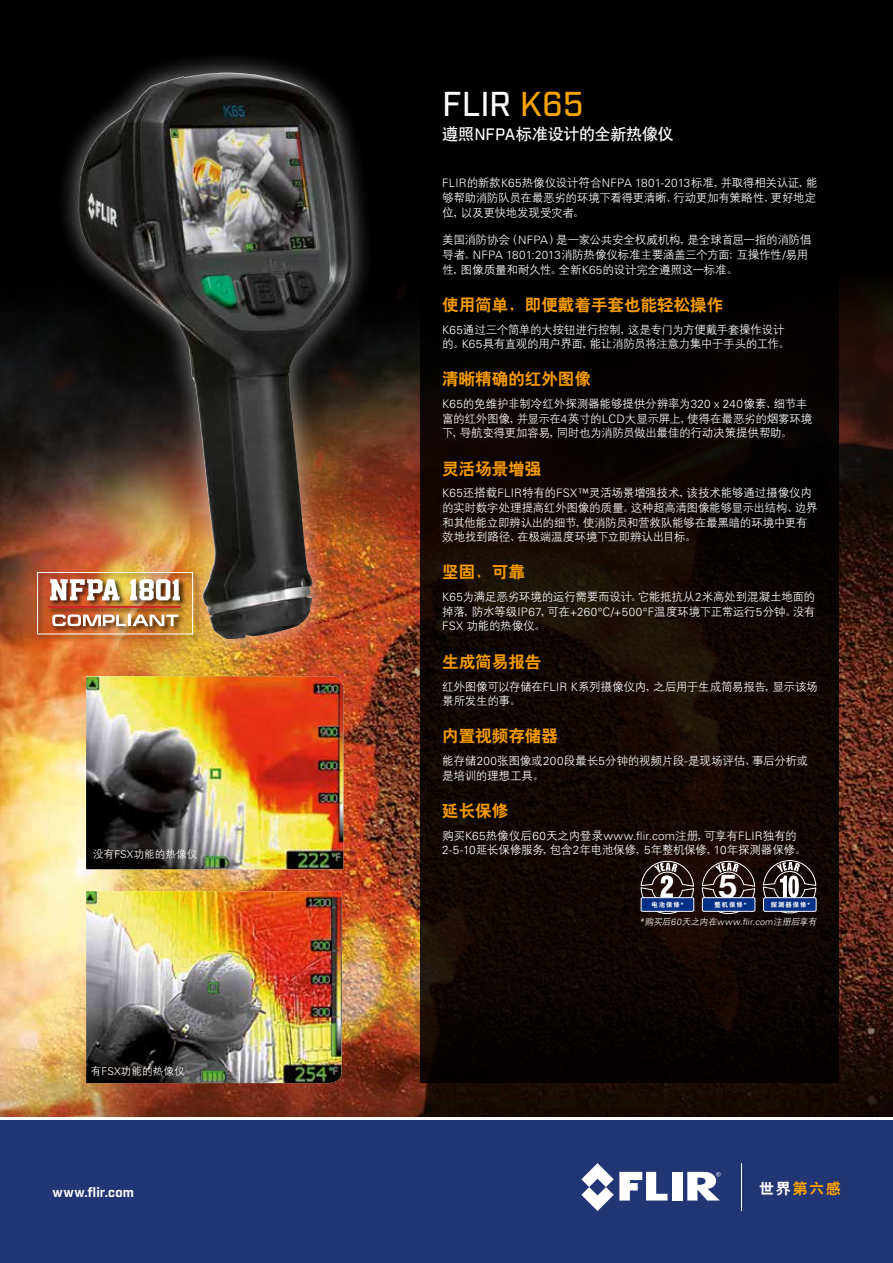
<style>
.page{position:relative;width:893px;height:1263px;background:#fff}
.page>*{position:absolute;margin:0;border:0;box-sizing:border-box;transform-origin:0 0}
.t1{font:500 33.6px "Industry";color:#fff}
.t2{font:700 33.15px "Helvetica Neue LT Std";color:#fff}
.t3{font:16.5px "Heiti CSEG Bold GB";color:#f59a00}
.t4{font:16.05px "Heiti CSEG Medium GB";letter-spacing:-.015em;color:#fff}
.t5{font:15.15px "Heiti CSEG Bold GB";letter-spacing:.1em;color:#ffa400}
.t6{font:700 13.2px "Industry";letter-spacing:.015em;color:#fff}
.t7{font:11.7px/14.5px "Denshan CSEG Medium GB";letter-spacing:-.035em;color:#fff}
.t8{font:300 11.7px "Univers LT Std";letter-spacing:.015em;color:#fff}
.t9{font:10.65px "Denshan CSEG Medium GB";color:#fff}
.t10{font:300 9px "Univers LT Std";color:#fff}
.t11{font:6.3px "Heiti CSEG Bold GB";letter-spacing:.15em;color:#fff}
.s1{color:#f6a200}
.s2{font-family:"Industry";font-weight:500}
.s3{font-family:"Univers LT Std";font-weight:300}
.s4{font-family:"Denshan CSEG Medium GB";font-weight:400}
.s5{font-family:"Industry";font-weight:700}
.s6{color:#fff}
</style>
<div class="page">
<div style="left:0;top:0;width:893px;height:1116px;background:#000"></div>
<img style="left:0;top:288px;width:893px;height:828px">
<svg style="left:421px;top:288px;width:418px;height:794px;fill:#0d0503"></svg>
<img style="left:86px;top:676px;width:257px;height:193px">
<img style="left:86px;top:891px;width:256px;height:192px">
<div style="left:56px;top:50px;width:319px;height:611px;background:#fff;opacity:.5"></div>
<img style="left:78px;top:73px;width:275px;height:566px">
<div style="left:36px;top:571px;width:165px;height:71px;background:#000;opacity:.75"></div>
<svg style="left:50px;top:579px;width:70px;height:21px"></svg>
<svg style="left:130px;top:579px;width:50px;height:21px"></svg>
<svg style="left:52px;top:614px;width:126px;height:12px;background:#cda78b"></svg>
<hr style="left:48px;top:606px;width:133px;height:2px;background:#d2242a">
<div style="left:37px;top:572px;width:156px;height:62px;border:1px solid #fff"></div>
<div style="left:0;top:1120px;width:893px;height:143px;background:#223574"></div>
<div style="left:672px;top:1172px;width:10px;height:28px;background:#fff"></div>
<svg style="left:581px;top:1163px;width:86px;height:48px"></svg>
<svg style="left:687px;top:1172px;width:34px;height:28px"></svg>
<hr style="left:741px;top:1163px;width:1px;height:48px;background:#fff">
<svg style="left:640px;top:860px;width:55px;height:55px;background:#504340"></svg>
<div style="left:641px;top:898px;width:53px;height:13px;background:#002f87;border-radius:2px"></div>
<div style="left:641px;top:897px;width:53px;height:14px;border:1px solid #fff;border-radius:2px"></div>
<svg style="left:762px;top:859px;width:55px;height:55px"></svg>
<div style="left:763px;top:898px;width:53px;height:13px;background:#002f87;border-radius:2px"></div>
<div style="left:763px;top:897px;width:53px;height:14px;border:1px solid #fff;border-radius:2px"></div>
<svg style="left:701px;top:860px;width:55px;height:55px;background:#40312d"></svg>
<div style="left:702px;top:898px;width:53px;height:13px;background:#002f87;border-radius:2px"></div>
<div style="left:702px;top:897px;width:53px;height:14px;border:1px solid #fff;border-radius:2px"></div>
<h1 class="t1" style="left:442px;top:83px;width:143px">FLIR <span class="s1">K65</span></h1>
<h3 class="t4" style="left:442px;top:126px;width:233px">遵照<span class="s2">NFPA</span>标准设计的全新热像仪</h3>
<p class="t7" style="left:442px;top:176px;width:377px"><span class="s3">FLIR</span>的新款<span class="s3">K65</span>热像仪设计符合<span class="s3">NFPA 1801-2013</span>标准，并取得相关认证，能够帮助消防队员在最恶劣的环境下看得更清晰、行动更加有策略性、更好地定位，以及更快地发现受灾者。</p>
<p class="t7" style="left:442px;top:233px;width:371px">美国消防协会（<span class="s3">NFPA</span>）是一家公共安全权威机构，是全球首屈一指的消防倡导者。<span class="s3">NFPA 1801:2013</span>消防热像仪标准主要涵盖三个方面：互操作性<span class="s3">/</span>易用性，图像质量和耐久性。全新<span class="s3">K65</span>的设计完全遵照这一标准。</p>
<h3 class="t3" style="left:442px;top:296px;width:283px">使用简单，即便戴着手套也能轻松操作</h3>
<p class="t7" style="left:442px;top:322px;width:350px"><span class="s3">K65</span>通过三个简单的大按钮进行控制，这是专门为方便戴手套操作设计的。<span class="s3">K65</span>具有直观的用户界面，能让消防员将注意力集中于手头的工作。</p>
<h3 class="t3" style="left:442px;top:371px;width:150px">清晰精确的红外图像</h3>
<p class="t7" style="left:442px;top:396px;width:372px"><span class="s3">K65</span>的免维护非制冷红外探测器能够提供分辨率为<span class="s3">320 x 240</span>像素、细节丰富的红外图像，并显示在<span class="s3">4</span>英寸的<span class="s3">LCD</span>大显示屏上，使得在最恶劣的烟雾环境下，导航变得更加容易，同时也为消防员做出最佳的行动决策提供帮助。</p>
<h3 class="t3" style="left:442px;top:460px;width:101px">灵活场景增强</h3>
<p class="t7" style="left:442px;top:486px;width:377px"><span class="s3">K65</span>还搭载<span class="s3">FLIR</span>特有的<span class="s3">FSX™</span>灵活场景增强技术，该技术能够通过摄像仪内的实时数字处理提高红外图像的质量。这种超高清图像能够显示出结构、边界和其他能立即辨认出的细节，使消防员和营救队能够在最黑暗的环境中更有效地找到路径、在极端温度环境下立即辨认出目标。</p>
<h3 class="t3" style="left:442px;top:564px;width:84px">坚固、可靠</h3>
<p class="t7" style="left:442px;top:590px;width:375px;text-align:justify"><span class="s3">K65</span>为满足恶劣环境的运行需要而设计。它能抵抗从<span class="s3">2</span>米高处到混凝土地面的掉落，防水等级<span class="s3">IP67</span>，可在<span class="s3">+260°C/+500°F</span>温度环境下正常运行<span class="s3">5</span>分钟。没有<span class="s3">FSX</span> 功能的热像仪。</p>
<h3 class="t3" style="left:442px;top:653px;width:101px">生成简易报告</h3>
<p class="t7" style="left:442px;top:679px;width:377px">红外图像可以存储在<span class="s3">FLIR K</span>系列摄像仪内，之后用于生成简易报告，显示该场景所发生的事。</p>
<h3 class="t3" style="left:442px;top:728px;width:117px">内置视频存储器</h3>
<p class="t7" style="left:442px;top:753px;width:367px">能存储<span class="s3">200</span>张图像或<span class="s3">200</span>段最长<span class="s3">5</span>分钟的视频片段<span class="s3">-</span>是现场评估、事后分析或是培训的理想工具。</p>
<h3 class="t3" style="left:442px;top:802px;width:68px">延长保修</h3>
<p class="t8" style="left:442px;top:828px;width:356px"><span class="s4">购买</span>K65<span class="s4">热像仪后</span>60<span class="s4">天之内登录</span>www.flir.com<span class="s4">注册，可享有</span>FLIR<span class="s4">独有的</span></p>
<p class="t9" style="left:93px;top:849px;width:106px">没有<span class="s3">FSX</span>功能的热像仪</p>
<p class="t7" style="left:442px;top:843px;width:366px"><span class="s3">2-5-10</span>延长保修服务，包含<span class="s3">2</span>年电池保修，<span class="s3">5</span>年整机保修，<span class="s3">10</span>年探测器保修。</p>
<h2 class="t2" style="left:718px;top:865px;width:20px">5</h2>
<p class="t9" style="left:91px;top:1065px;width:95px">有<span class="s3">FSX</span>功能的热像仪</p>
<p class="t11" style="left:771px;top:901px;width:41px">探测器保修<span class="s5">*</span></p>
<p class="t10" style="left:639px;top:916px;width:180px">*<span class="s4">购买后</span>60<span class="s4">天之内在</span>www.flir.com<span class="s4">注册后享有</span></p>
<p class="t11" style="left:651px;top:901px;width:33px">电池保修<span class="s5">*</span></p>
<p class="t11" style="left:715px;top:901px;width:33px">整机保修<span class="s5">*</span></p>
<p class="t6" style="left:53px;top:1184px;width:83px">www.flir.com</p>
<p class="t5" style="left:759px;top:1181px;width:83px"><span class="s6">世界</span>第六感</p>
</div>
